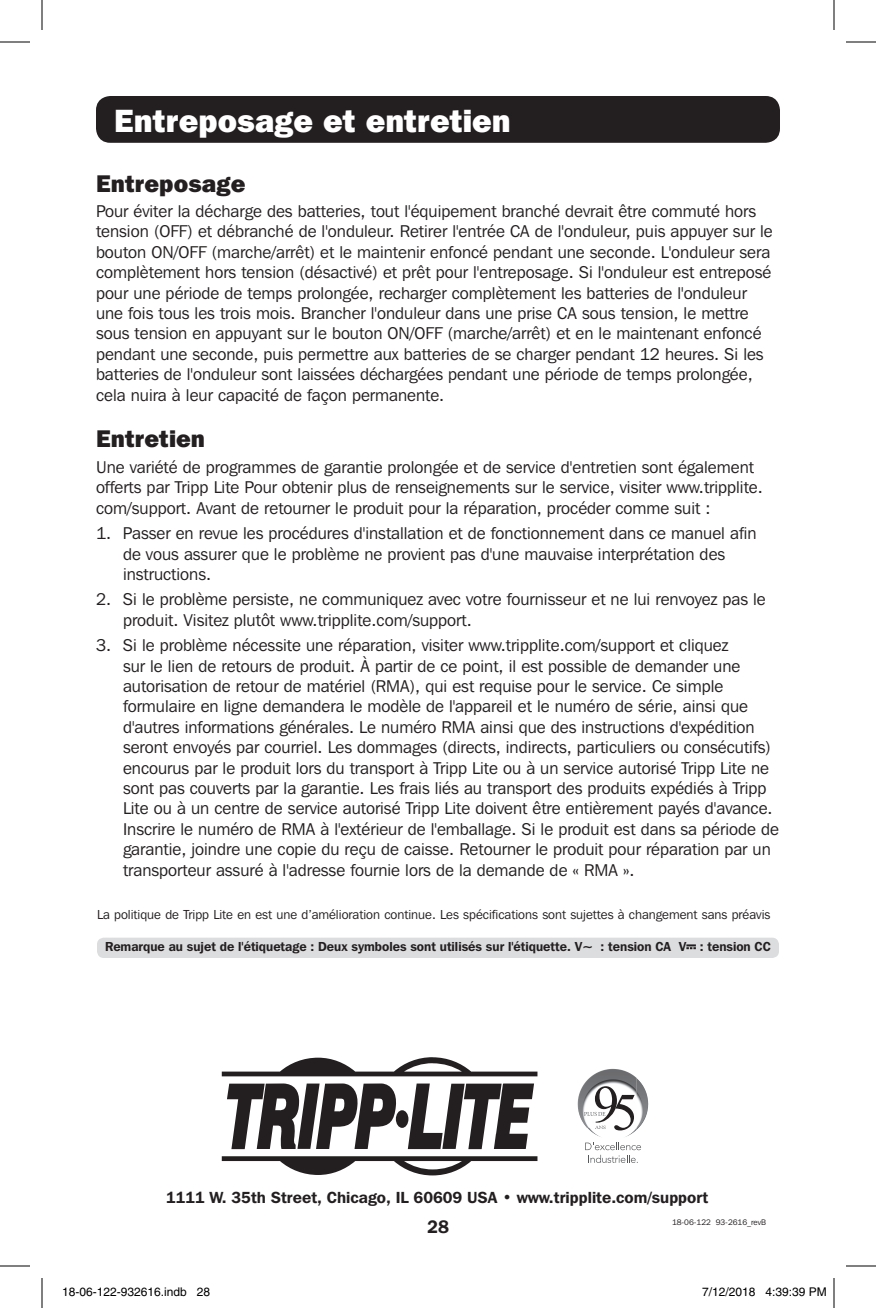
<style>
.page{position:relative;width:876px;height:1308px;background:#fff}
.page>*{position:absolute;margin:0;border:0;box-sizing:border-box;transform-origin:0 0}
.t1{font:800 32px "Franklin Gothic IT Cby BT";color:#fff}
.t2{font:800 24px "Franklin Gothic IT Cby BT";color:#231f20}
.t3{font:600 18px "Franklin Gothic IT Cby BT";color:#231f20}
.t4{font:17px/20.4px "Franklin Gothic IT Cby BT";color:#231f20}
.t5{font:600 16px "Franklin Gothic IT Cby BT";color:#231f20}
.t6{font:13px "Franklin Gothic IT Cby BT";color:#231f20}
.t7{font:600 13px "Franklin Gothic IT Cby BT";color:#231f20}
.t8{font:12px "Helvetica";color:#000}
.t9{font:8px "Franklin Gothic IT Cby BT";color:#231f20}
</style>
<div class="page">
<div style="left:96px;top:96px;width:684px;height:47px;background:#231f20;border-radius:14px"></div>
<div style="left:97px;top:938px;width:682px;height:20px;background:#dcdddf;border-radius:7px"></div>
<div style="left:396px;top:1110px;width:12px;height:18px;background:#231f20;border-radius:50%"></div>
<svg style="left:227px;top:1084px;width:170px;height:65px"></svg>
<svg style="left:408px;top:1084px;width:126px;height:65px"></svg>
<svg style="left:222px;top:1057px;width:315px;height:19px"></svg>
<svg style="left:222px;top:1156px;width:315px;height:20px"></svg>
<svg style="left:686px;top:944px;width:10px;height:5px"></svg>
<img style="left:582px;top:1069px;width:29px;height:18px">
<img style="left:636px;top:1085px;width:12px;height:45px">
<img style="left:587px;top:1128px;width:43px;height:9px">
<svg style="left:595px;top:1086px;width:40px;height:44px"></svg>
<svg style="left:585px;top:1142px;width:56px;height:21px"></svg>
<hr style="left:0;top:42px;width:30px;height:1px;background:#000">
<hr style="left:846px;top:42px;width:30px;height:1px;background:#000">
<hr style="left:0;top:1266px;width:30px;height:1px;background:#000">
<hr style="left:846px;top:1266px;width:30px;height:1px;background:#000">
<hr style="left:42px;top:0;width:1px;height:30px;background:#000">
<hr style="left:42px;top:1278px;width:1px;height:30px;background:#000">
<hr style="left:834px;top:0;width:1px;height:30px;background:#000">
<hr style="left:834px;top:1278px;width:1px;height:30px;background:#000">
<p class="t1" style="left:114px;top:101px;width:398px">Entreposage et entretien</p>
<p class="t2" style="left:96px;top:168px;width:151px">Entreposage</p>
<p class="t4" style="left:96px;top:201px;width:678px">Pour éviter la décharge des batteries, tout l'équipement branché devrait être commuté hors tension (OFF) et débranché de l'onduleur. Retirer l'entrée CA de l'onduleur, puis appuyer sur le bouton ON/OFF (marche/arrêt) et le maintenir enfoncé pendant une seconde. L'onduleur sera complètement hors tension (désactivé) et prêt pour l'entreposage. Si l'onduleur est entreposé pour une période de temps prolongée, recharger complètement les batteries de l'onduleur une fois tous les trois mois. Brancher l'onduleur dans une prise CA sous tension, le mettre sous tension en appuyant sur le bouton ON/OFF (marche/arrêt) et en le maintenant enfoncé pendant une seconde, puis permettre aux batteries de se charger pendant 12 heures. Si les batteries de l'onduleur sont laissées déchargées pendant une période de temps prolongée, cela nuira à leur capacité de façon permanente.</p>
<p class="t2" style="left:96px;top:424px;width:111px">Entretien</p>
<p class="t4" style="left:96px;top:457px;width:668px">Une variété de programmes de garantie prolongée et de service d'entretien sont également offerts par Tripp Lite Pour obtenir plus de renseignements sur le service, visiter www.tripplite. com/support. Avant de retourner le produit pour la réparation, procéder comme suit :</p>
<p class="t4" style="left:123px;top:523px;width:635px;text-indent:-27px">1. Passer en revue les procédures d'installation et de fonctionnement dans ce manuel afin de vous assurer que le problème ne provient pas d'une mauvaise interprétation des instructions.</p>
<p class="t4" style="left:123px;top:589px;width:644px;text-indent:-27px">2. Si le problème persiste, ne communiquez avec votre fournisseur et ne lui renvoyez pas le produit. Visitez plutôt www.tripplite.com/support.</p>
<p class="t4" style="left:123px;top:635px;width:657px;text-indent:-27px">3. Si le problème nécessite une réparation, visiter www.tripplite.com/support et cliquez<br>sur le lien de retours de produit. À partir de ce point, il est possible de demander une autorisation de retour de matériel (RMA), qui est requise pour le service. Ce simple formulaire en ligne demandera le modèle de l'appareil et le numéro de série, ainsi que d'autres informations générales. Le numéro RMA ainsi que des instructions d'expédition seront envoyés par courriel. Les dommages (directs, indirects, particuliers ou consécutifs) encourus par le produit lors du transport à Tripp Lite ou à un service autorisé Tripp Lite ne sont pas couverts par la garantie. Les frais liés au transport des produits expédiés à Tripp Lite ou à un centre de service autorisé Tripp Lite doivent être entièrement payés d'avance.<br>Inscrire le numéro de RMA à l'extérieur de l'emballage. Si le produit est dans sa période de garantie, joindre une copie du reçu de caisse. Retourner le produit pour réparation par un transporteur assuré à l'adresse fournie lors de la demande de « RMA ».</p>
<p class="t6" style="left:97px;top:906px;width:675px">La politique de Tripp Lite en est une d’amélioration continue. Les spécifications sont sujettes à changement sans préavis</p>
<p class="t7" style="left:105px;top:938px;width:667px">Remarque au sujet de l'étiquetage : Deux symboles sont utilisés sur l'étiquette. V~ : tension CA V : tension CC</p>
<p class="t5" style="left:166px;top:1187px;width:544px">1111 W. 35th Street, Chicago, IL 60609 USA • www.tripplite.com/support</p>
<p class="t3" style="left:427px;top:1215px;width:23px">28</p>
<p class="t9" style="left:672px;top:1217px;width:96px">18-06-122 93-2616_revB</p>
<p class="t8" style="left:62px;top:1285px;width:150px">18-06-122-932616.indb 28</p>
<p class="t8" style="left:702px;top:1285px;width:126px">7/12/2018 4:39:39 PM</p>
</div>
